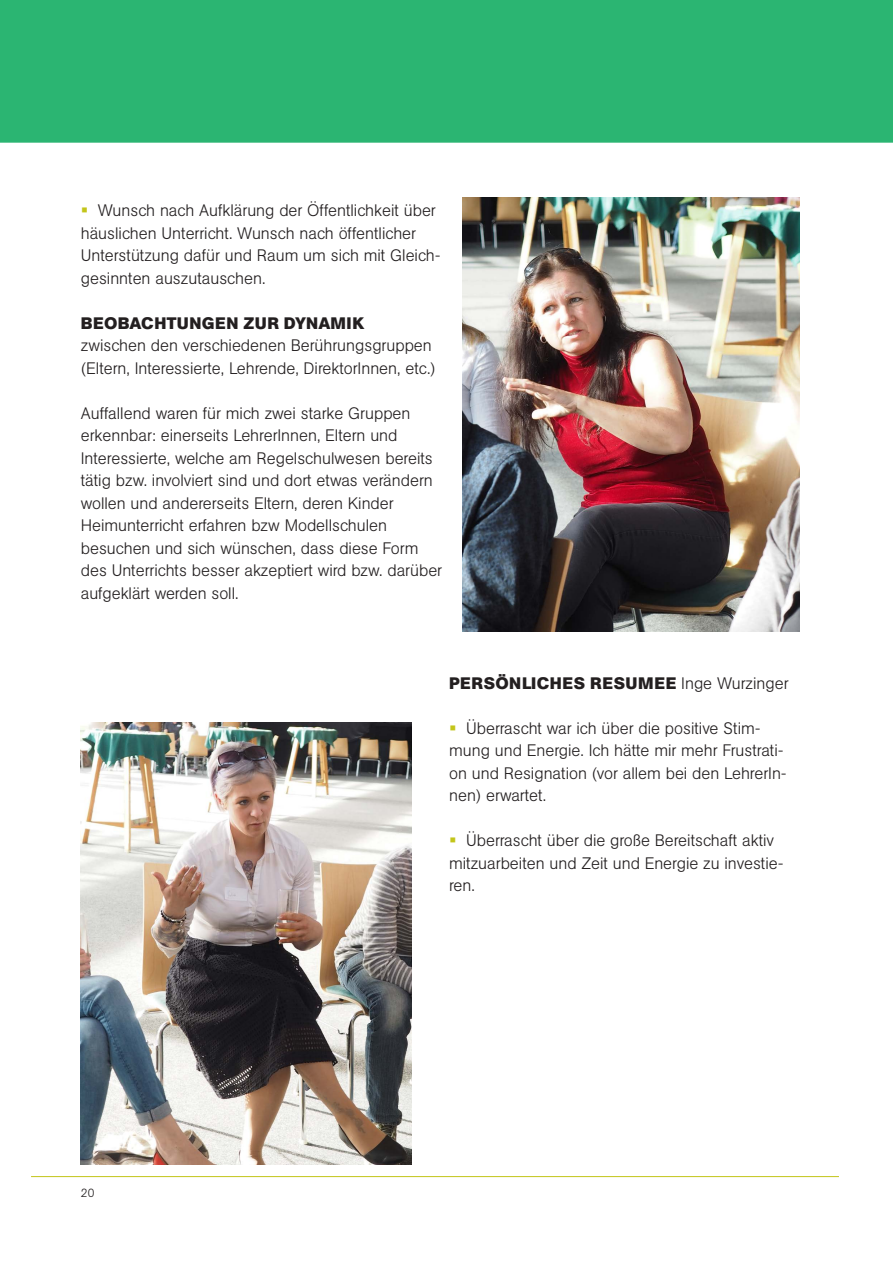
<style>
.page{position:relative;width:893px;height:1263px;background:#fff}
.page>*{position:absolute;margin:0;border:0;box-sizing:border-box;transform-origin:0 0}
.t1{font:300 16.5px/22.5px "AG Buch BQ";color:#231f20}
.t2{font:700 16.5px "AG Buch BQ";letter-spacing:.04em;color:#231f20}
.t3{font:700 16.5px "AG Buch BQ";letter-spacing:.02em;color:#231f20}
.t4{font:300 12px "AG Buch BQ";color:#231f20}
.s1{color:#c3c51a}
.s2{font-weight:300}
</style>
<div class="page">
<hr style="left:31px;top:1176px;width:808px;height:1px;background:#c3c51a">
<div style="left:0;top:0;width:893px;height:143px;background:#2bb572"></div>
<img style="left:462px;top:198px;width:337px;height:433px">
<img style="left:81px;top:723px;width:331px;height:442px">
<p class="t1" style="left:81px;top:199px;width:361px"><span class="s1">▪</span> Wunsch nach Aufklärung der Öffentlichkeit über häuslichen Unterricht. Wunsch nach öffentlicher Unterstützung dafür und Raum um sich mit Gleich&shy;gesinnten auszutauschen.</p>
<p class="t3" style="left:81px;top:313px;width:285px">BEOBACHTUNGEN ZUR DYNAMIK</p>
<p class="t1" style="left:81px;top:334px;width:356px">zwischen den verschiedenen Berührungsgruppen (Eltern, Interessierte, Lehrende, DirektorInnen, etc.)</p>
<p class="t1" style="left:81px;top:402px;width:363px">Auffallend waren für mich zwei starke Gruppen erkennbar: einerseits LehrerInnen, Eltern und Interessierte, welche am Regelschulwesen bereits tätig bzw. involviert sind und dort etwas verändern wollen und andererseits Eltern, deren Kinder Heimunterricht erfahren bzw Modellschulen besuchen und sich wünschen, dass diese Form des Unterrichts besser akzeptiert wird bzw. darüber aufgeklärt werden soll.</p>
<p class="t4" style="left:81px;top:1186px;width:15px">20</p>
<p class="t2" style="left:449px;top:673px;width:341px">PERSÖNLICHES RESUMEE <span class="s2">Inge Wurzinger</span></p>
<p class="t1" style="left:449px;top:717px;width:339px"><span class="s1">▪</span> Überrascht war ich über die positive Stim&shy;mung und Energie. Ich hätte mir mehr Frustrati&shy;on und Resignation (vor allem bei den LehrerIn&shy;nen) erwartet.</p>
<p class="t1" style="left:449px;top:829px;width:336px"><span class="s1">▪</span> Überrascht über die große Bereitschaft aktiv mitzuarbeiten und Zeit und Energie zu investie&shy;ren.</p>
</div>
